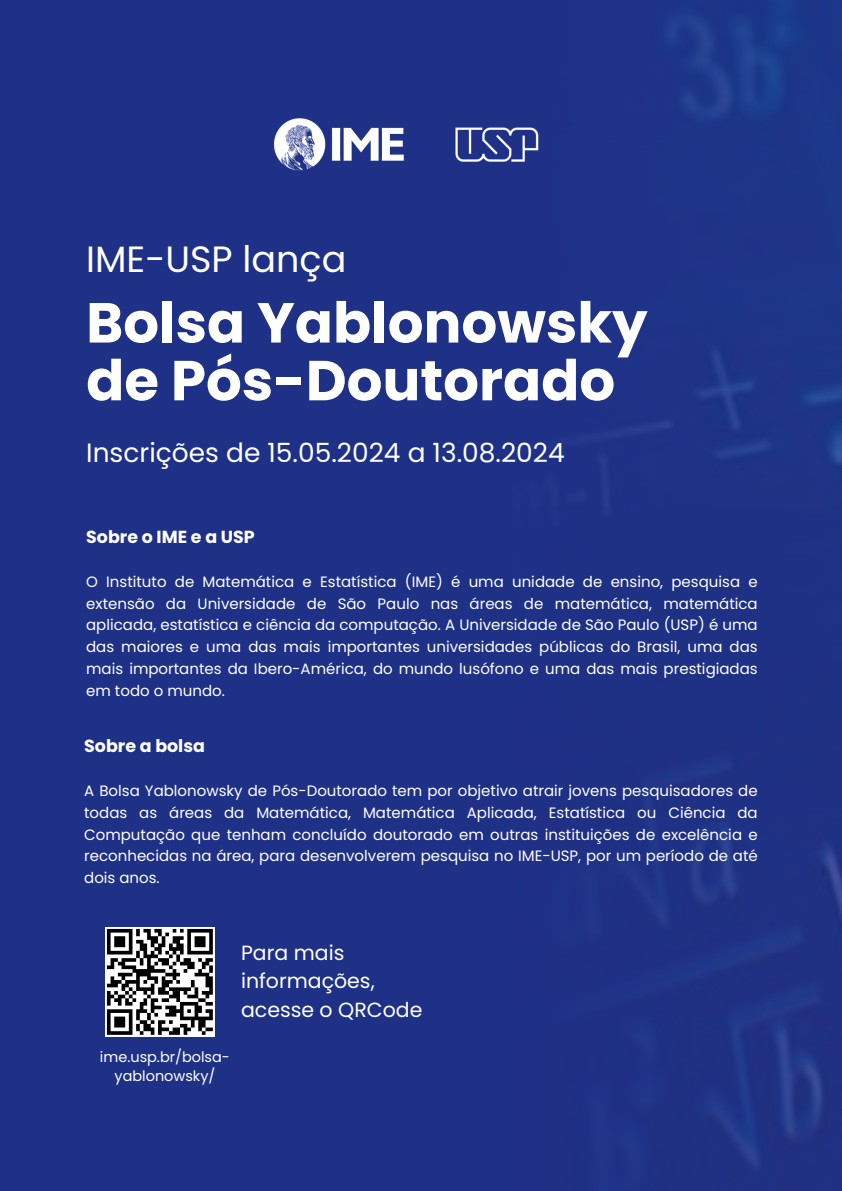
<style>
.page{position:relative;width:842px;height:1191px;background:#fff}
.page>*{position:absolute;margin:0;border:0;box-sizing:border-box;transform-origin:0 0}
.t1{font:700 56.2px/57.8px "Poppins";color:#fff}
.t2{font:36.5px "Poppins";color:#fff}
.t3{font:26.5px "Poppins";color:#fff}
.t4{font:20.5px/28.5px "Poppins";color:#fff}
.t5{font:700 17.5px "Poppins";color:#fff}
.t6{font:15px/21.8px "Poppins";color:#fff;text-align:justify}
.t7{font:14.5px/19.5px "Poppins";color:#fff;text-align:center}
</style>
<div class="page">
<div style="left:497px;top:0;width:345px;height:1190px;background:#1f3186"></div>
<div style="left:0;top:0;width:509px;height:1190px;background:#1f3187"></div>
<img style="left:106px;top:927px;width:108px;height:108px">
<img style="left:274px;top:118px;width:265px;height:53px">
<p class="t2" style="left:86px;top:234px;width:262px">IME-USP lança</p>
<h4 class="t1" style="left:86px;top:294px;width:563px">Bolsa Yablonowsky de Pós-Doutorado</h4>
<p class="t3" style="left:86px;top:434px;width:480px">Inscrições de 15.05.2024 a 13.08.2024</p>
<p class="t5" style="left:86px;top:524px;width:170px">Sobre o IME e a USP</p>
<p class="t6" style="left:86px;top:570px;width:673px">O Instituto de Matemática e Estatística (IME) é uma unidade de ensino, pesquisa e extensão da Universidade de São Paulo nas áreas de matemática, matemática aplicada, estatística e ciência da computação. A Universidade de São Paulo (USP) é uma das maiores e uma das mais importantes universidades públicas do Brasil, uma das mais importantes da Ibero-América, do mundo lusófono e uma das mais prestigiadas em todo o mundo.</p>
<h1 class="t5" style="left:84px;top:733px;width:122px">Sobre a bolsa</h1>
<h3 class="t6" style="left:84px;top:779px;width:675px">A Bolsa Yablonowsky de Pós-Doutorado tem por objetivo atrair jovens pesquisadores de todas as áreas da Matemática, Matemática Aplicada, Estatística ou Ciência da Computação que tenham concluído doutorado em outras instituições de excelência e reconhecidas na área, para desenvolverem pesquisa no IME-USP, por um período de até dois anos.</h3>
<p class="t7" style="left:100px;top:1046px;width:131px">ime.usp.br/bolsa&shy;yablonowsky/</p>
<h5 class="t4" style="left:241px;top:938px;width:183px">Para mais informações, acesse o QRCode</h5>
</div>
